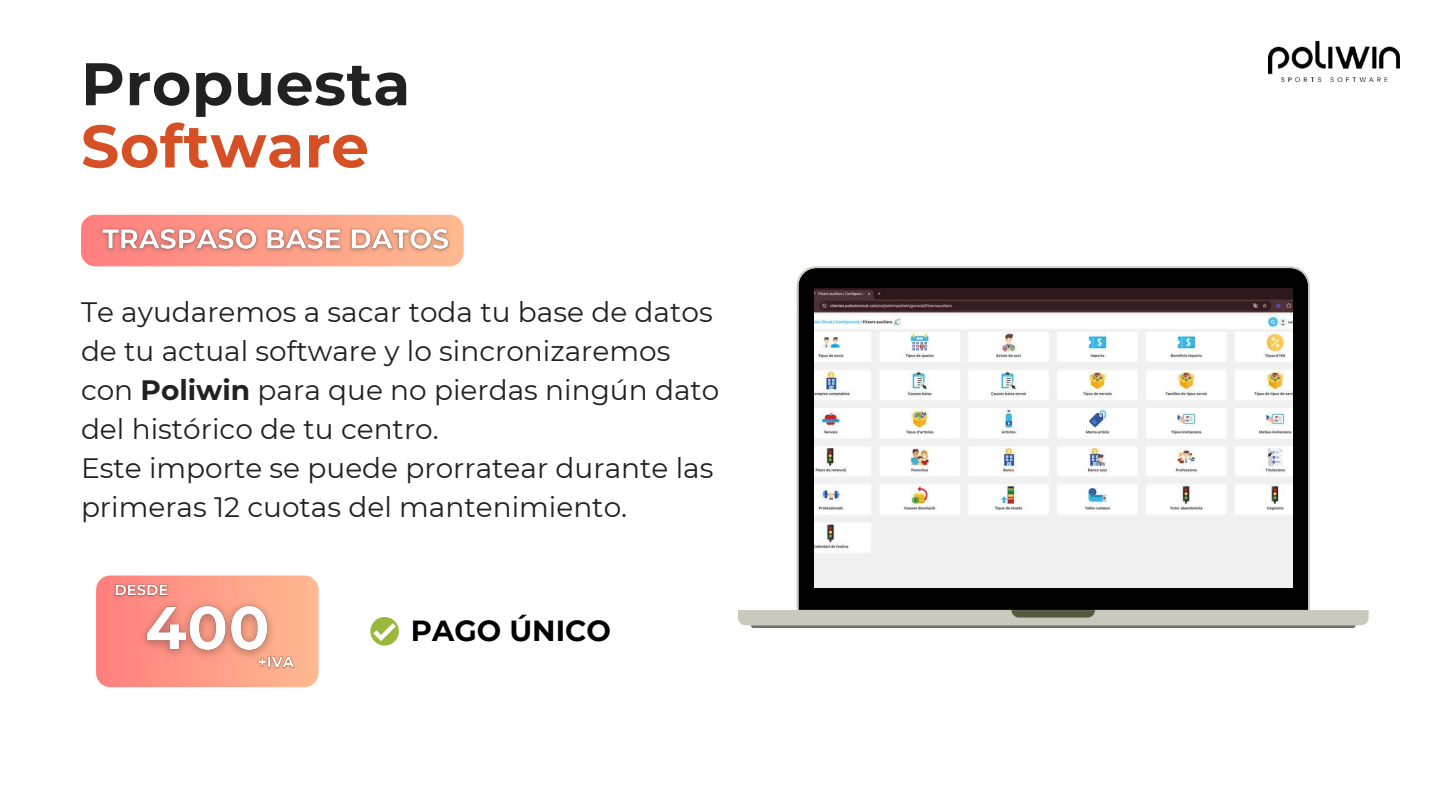
<style>
.page{position:relative;width:1440px;height:810px;background:#fff}
.page>*{position:absolute;margin:0;border:0;box-sizing:border-box;transform-origin:0 0}
.t1{font:700 60px "Montserrat";letter-spacing:.01em;color:#212121}
.t2{font:700 60px "Montserrat";letter-spacing:.01em;color:#d55025}
.t3{font:700 29px "Montserrat";color:#010101}
.t4{font:28px/39px "Montserrat";color:#212121}
.s1{font-weight:700}
</style>
<div class="page">
<div style="left:96px;top:576px;width:223px;height:111px;background:linear-gradient(to right,#ff7f7f,#ffba90);border-radius:14px"></div>
<div style="left:81px;top:215px;width:383px;height:51px;background:linear-gradient(to right,#ff7f7f,#ffba90);border-radius:14px"></div>
<svg style="left:370px;top:617px;width:29px;height:29px"></svg>
<svg style="left:738px;top:266px;width:630px;height:359px"></svg>
<svg style="left:1011px;top:610px;width:84px;height:8px"></svg>
<svg style="left:751px;top:625px;width:605px;height:3px;background:#7e7d7d"></svg>
<img style="left:814px;top:288px;width:478px;height:300px">
<img style="left:1268px;top:41px;width:132px;height:40px">
<img style="left:95px;top:223px;width:361px;height:35px">
<img style="left:132px;top:591px;width:152px;height:76px">
<img style="left:254px;top:653px;width:45px;height:19px">
<img style="left:111px;top:581px;width:61px;height:20px">
<h1 class="t1" style="left:81px;top:47px;width:331px">Propuesta</h1>
<h1 class="t2" style="left:81px;top:109px;width:290px">Software</h1>
<p class="t4" style="left:81px;top:293px;width:640px">Te ayudaremos a sacar toda tu base de datos de tu actual software y lo sincronizaremos con <span class="s1">Poliwin</span> para que no pierdas ningún dato del histórico de tu centro.<br>Este importe se puede prorratear durante las primeras 12 cuotas del mantenimiento.</p>
<p class="t3" style="left:411px;top:613px;width:201px">PAGO ÚNICO</p>
</div>
